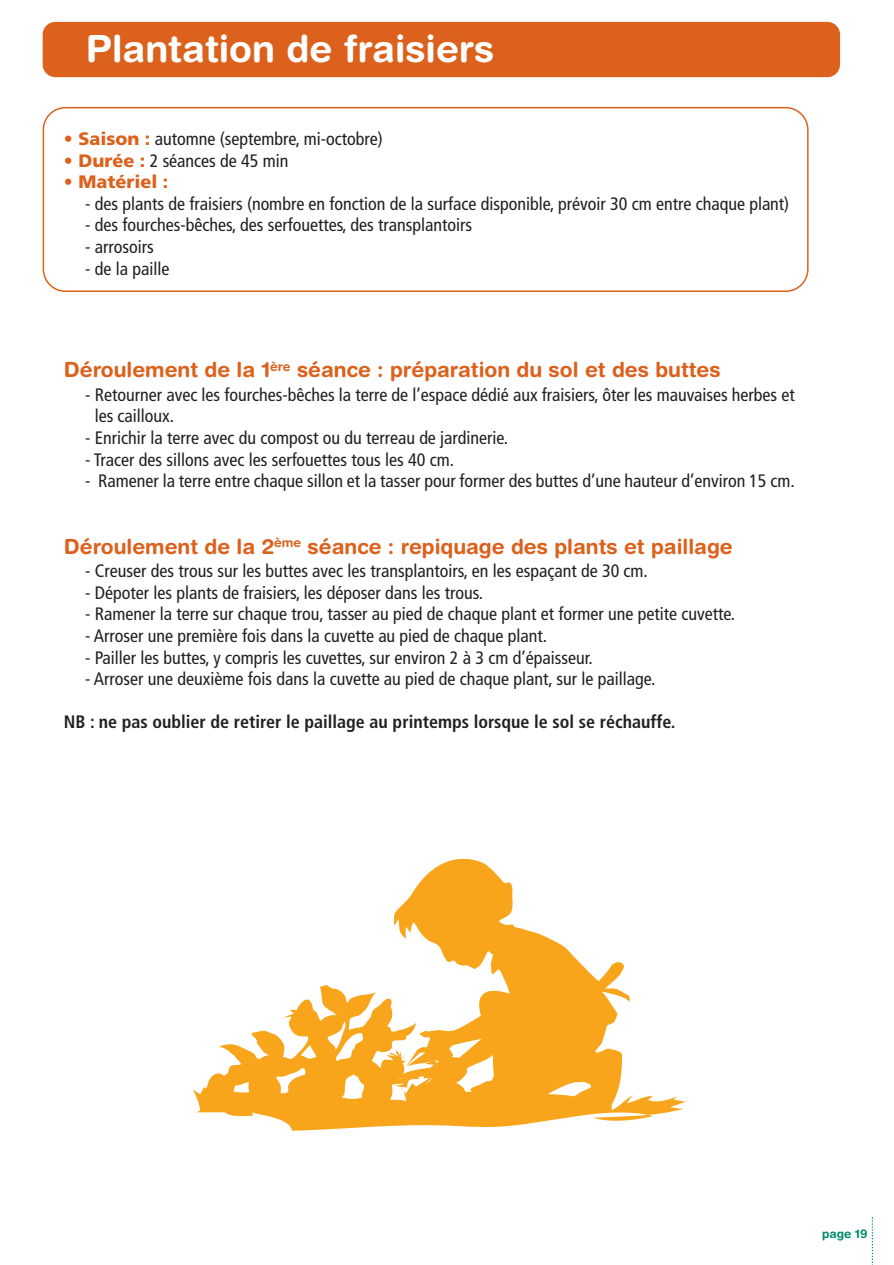
<style>
.page{position:relative;width:894px;height:1265px;background:#fff}
.page>*{position:absolute;margin:0;border:0;box-sizing:border-box;transform-origin:0 0}
.t1{font:700 37.5px "Helvetica Rounded";color:#fff}
.t2{font:700 21px "Helvetica Rounded";color:#dc611c}
.t3{font:condensed 18px/21.6px "Frutiger";color:#231f20}
.t4{font:700 condensed 18px "Frutiger";color:#231f20}
.t5{font:900 18px "Frutiger";color:#dc611c}
.t6{font:700 12px "Helvetica Rounded";color:#008a6f}
.s1{font-weight:900;font-stretch:normal;color:#dc611c}
</style>
<div class="page">
<svg style="left:871px;top:1217px;width:1px;height:48px"></svg>
<div style="left:43px;top:22px;width:796px;height:55px;background:#dc611c;border-radius:13px"></div>
<svg style="left:43px;top:107px;width:765px;height:185px"></svg>
<svg style="left:394px;top:859px;width:230px;height:126px"></svg>
<svg style="left:192px;top:985px;width:495px;height:145px"></svg>
<h1 class="t1" style="left:86px;top:25px;width:410px">Plantation de fraisiers</h1>
<p class="t3" style="left:64px;top:128px;width:320px"><span class="s1">• Saison :</span> automne (septembre, mi-octobre)</p>
<p class="t3" style="left:64px;top:150px;width:226px"><span class="s1">• Durée :</span> 2 séances de 45 min</p>
<p class="t5" style="left:64px;top:171px;width:106px">• Matériel :</p>
<p class="t3" style="left:85px;top:193px;width:705px">- des plants de fraisiers (nombre en fonction de la surface disponible, prévoir 30 cm entre chaque plant)</p>
<p class="t3" style="left:85px;top:214px;width:388px">- des fourches-bêches, des serfouettes, des transplantoirs</p>
<p class="t3" style="left:85px;top:236px;width:70px">- arrosoirs</p>
<p class="t3" style="left:85px;top:258px;width:86px">- de la paille</p>
<p class="t2" style="left:64px;top:357px;width:658px">Déroulement de la 1<sup>ère</sup> séance : préparation du sol et des buttes</p>
<p class="t3" style="left:95px;top:384px;width:701px;text-indent:-9px">- Retourner avec les fourches-bêches la terre de l’espace dédié aux fraisiers, ôter les mauvaises herbes et les cailloux.</p>
<p class="t3" style="left:85px;top:427px;width:424px">- Enrichir la terre avec du compost ou du terreau de jardinerie.</p>
<p class="t3" style="left:85px;top:449px;width:370px">- Tracer des sillons avec les serfouettes tous les 40 cm.</p>
<p class="t3" style="left:85px;top:470px;width:710px">- Ramener la terre entre chaque sillon et la tasser pour former des buttes d’une hauteur d’environ 15 cm.</p>
<p class="t2" style="left:64px;top:534px;width:670px">Déroulement de la 2<sup>ème</sup> séance : repiquage des plants et paillage</p>
<p class="t3" style="left:85px;top:560px;width:564px">- Creuser des trous sur les buttes avec les transplantoirs, en les espaçant de 30 cm.</p>
<p class="t3" style="left:85px;top:582px;width:399px">- Dépoter les plants de fraisiers, les déposer dans les trous.</p>
<p class="t3" style="left:85px;top:603px;width:651px">- Ramener la terre sur chaque trou, tasser au pied de chaque plant et former une petite cuvette.</p>
<p class="t3" style="left:85px;top:625px;width:463px">- Arroser une première fois dans la cuvette au pied de chaque plant.</p>
<p class="t3" style="left:85px;top:647px;width:509px">- Pailler les buttes, y compris les cuvettes, sur environ 2 à 3 cm d’épaisseur.</p>
<p class="t3" style="left:85px;top:668px;width:571px">- Arroser une deuxième fois dans la cuvette au pied de chaque plant, sur le paillage.</p>
<p class="t4" style="left:64px;top:711px;width:613px">NB : ne pas oublier de retirer le paillage au printemps lorsque le sol se réchauffe.</p>
<p class="t6" style="left:822px;top:1227px;width:47px">page 19</p>
</div>
